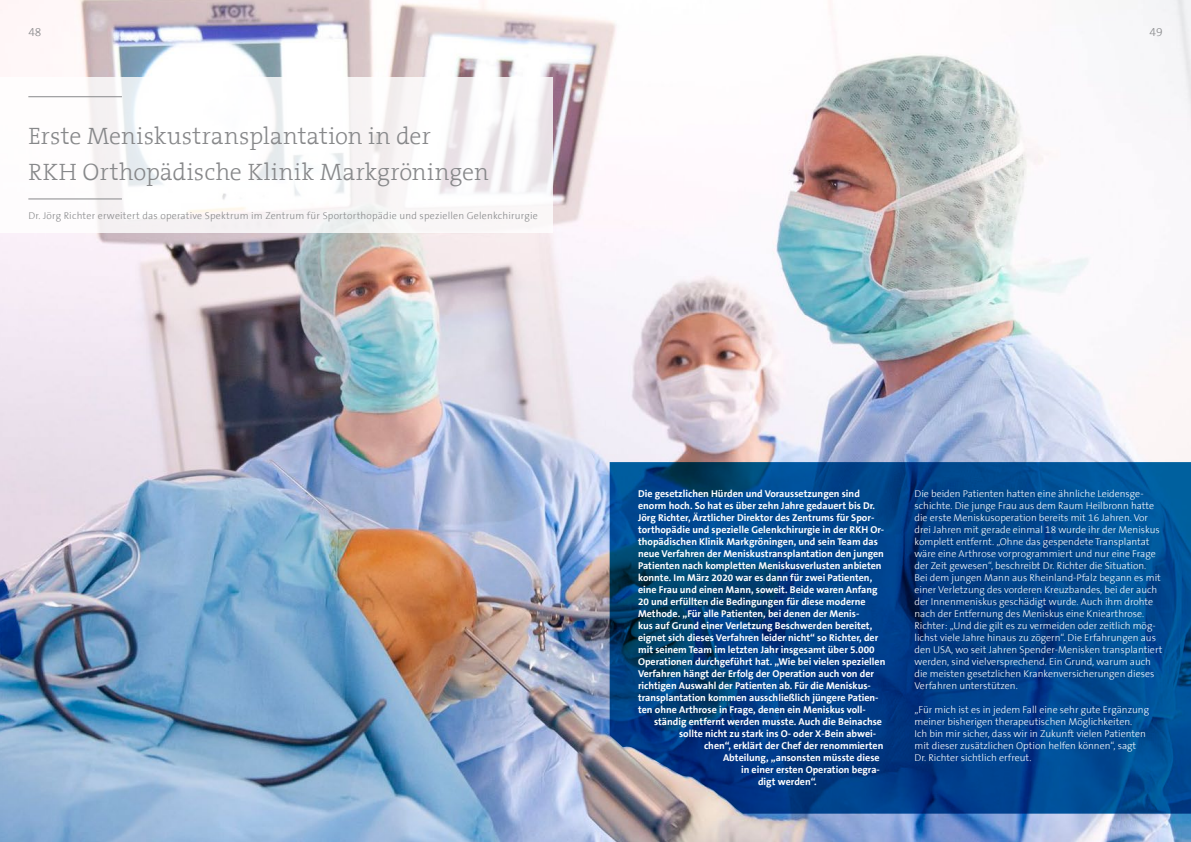
<style>
.page{position:relative;width:1191px;height:842px;background:#fff}
.page>*{position:absolute;margin:0;border:0;box-sizing:border-box;transform-origin:0 0}
.t1{font:300 24px/36px "The Serif B3";letter-spacing:.005em;color:#87888a}
.t2{font:300 12px "The Sans B3";color:#87888a}
.t3{font:700 10px/12px "The Sans B7";color:#fff}
.t4{font:300 10px/12px "The Sans B3";color:#fff}
.t5{font:300 10px "The Sans B3";letter-spacing:.02em;color:#87888a}
</style>
<div class="page">
<img style="left:0;top:0;width:1191px;height:842px">
<svg style="left:0;top:77px;width:553px;height:156px"></svg>
<hr style="left:28px;top:96px;width:94px;height:1px;background:#87888a">
<hr style="left:28px;top:198px;width:94px;height:1px;background:#87888a">
<svg style="left:609px;top:462px;width:582px;height:352px;background:#054588"></svg>
<p class="t2" style="left:28px;top:26px;width:15px">48</p>
<p class="t2" style="left:1149px;top:26px;width:15px">49</p>
<h1 class="t1" style="left:28px;top:119px;width:462px">Erste Meniskustransplantation in der<br>RKH Orthopädische Klinik Markgröningen</h1>
<p class="t5" style="left:28px;top:211px;width:511px">Dr. Jörg Richter erweitert das operative Spektrum im Zentrum für Sportorthopädie und speziellen Gelenkchirurgie</p>
<p class="t3" style="left:638px;top:488px;width:249px">Die gesetzlichen Hürden und Voraussetzungen sind enorm hoch. So hat es über zehn Jahre gedauert bis Dr.<br>Jörg Richter, Ärztlicher Direktor des Zentrums für Spor&shy;torthopädie und spezielle Gelenkchirurgie in der RKH Or&shy;thopädischen Klinik Markgröningen, und sein Team das neue Verfahren der Meniskustransplantation den jungen Patienten nach kompletten Meniskusverlusten anbieten konnte. Im März 2020 war es dann für zwei Patienten, eine Frau und einen Mann, soweit. Beide waren Anfang 20 und erfüllten die Bedingungen für diese moderne Methode. „Für alle Patienten, bei denen der Menis-<br>kus auf Grund einer Verletzung Beschwerden bereitet, eignet sich dieses Verfahren leider nicht“ so Richter, der mit seinem Team im letzten Jahr insgesamt über 5.000<br>Operationen durchgeführt hat. „Wie bei vielen speziellen Verfahren hängt der Erfolg der Operation auch von der richtigen Auswahl der Patienten ab. Für die Meniskus&shy;transplantation kommen ausschließlich jüngere Patien&shy;ten ohne Arthrose in Frage, denen ein Meniskus voll-</p>
<p class="t3" style="left:654px;top:716px;width:229px">ständig entfernt werden musste. Auch die Beinachse</p>
<p class="t3" style="left:679px;top:728px;width:199px">sollte nicht zu stark ins O- oder X-Bein abwei-</p>
<p class="t3" style="left:704px;top:740px;width:181px">chen“, erklärt der Chef der renommierten</p>
<p class="t3" style="left:723px;top:752px;width:158px">Abteilung, „ansonsten müsste diese</p>
<p class="t3" style="left:741px;top:764px;width:140px">in einer ersten Operation begra-</p>
<p class="t3" style="left:758px;top:776px;width:60px">digt werden“.</p>
<p class="t4" style="left:914px;top:488px;width:249px">Die beiden Patienten hatten eine ähnliche Leidensge&shy;schichte. Die junge Frau aus dem Raum Heilbronn hatte die erste Meniskusoperation bereits mit 16 Jahren. Vor drei Jahren mit gerade einmal 18 wurde ihr der Meniskus komplett entfernt. „Ohne das gespendete Transplantat wäre eine Arthrose vorprogrammiert und nur eine Frage der Zeit gewesen“, beschreibt Dr. Richter die Situation.<br>Bei dem jungen Mann aus Rheinland-Pfalz begann es mit einer Verletzung des vorderen Kreuzbandes, bei der auch der Innenmeniskus geschädigt wurde. Auch ihm drohte nach der Entfernung des Meniskus eine Kniearthrose.<br>Richter: „Und die gilt es zu vermeiden oder zeitlich mög&shy;lichst viele Jahre hinaus zu zögern“. Die Erfahrungen aus den USA, wo seit Jahren Spender-Menisken transplantiert werden, sind vielversprechend. Ein Grund, warum auch die meisten gesetzlichen Krankenversicherungen dieses Verfahren unterstützen.</p>
<p class="t4" style="left:914px;top:704px;width:236px">„Für mich ist es in jedem Fall eine sehr gute Ergänzung meiner bisherigen therapeutischen Möglichkeiten.<br>Ich bin mir sicher, dass wir in Zukunft vielen Patienten mit dieser zusätzlichen Option helfen können“, sagt Dr. Richter sichtlich erfreut.</p>
</div>
